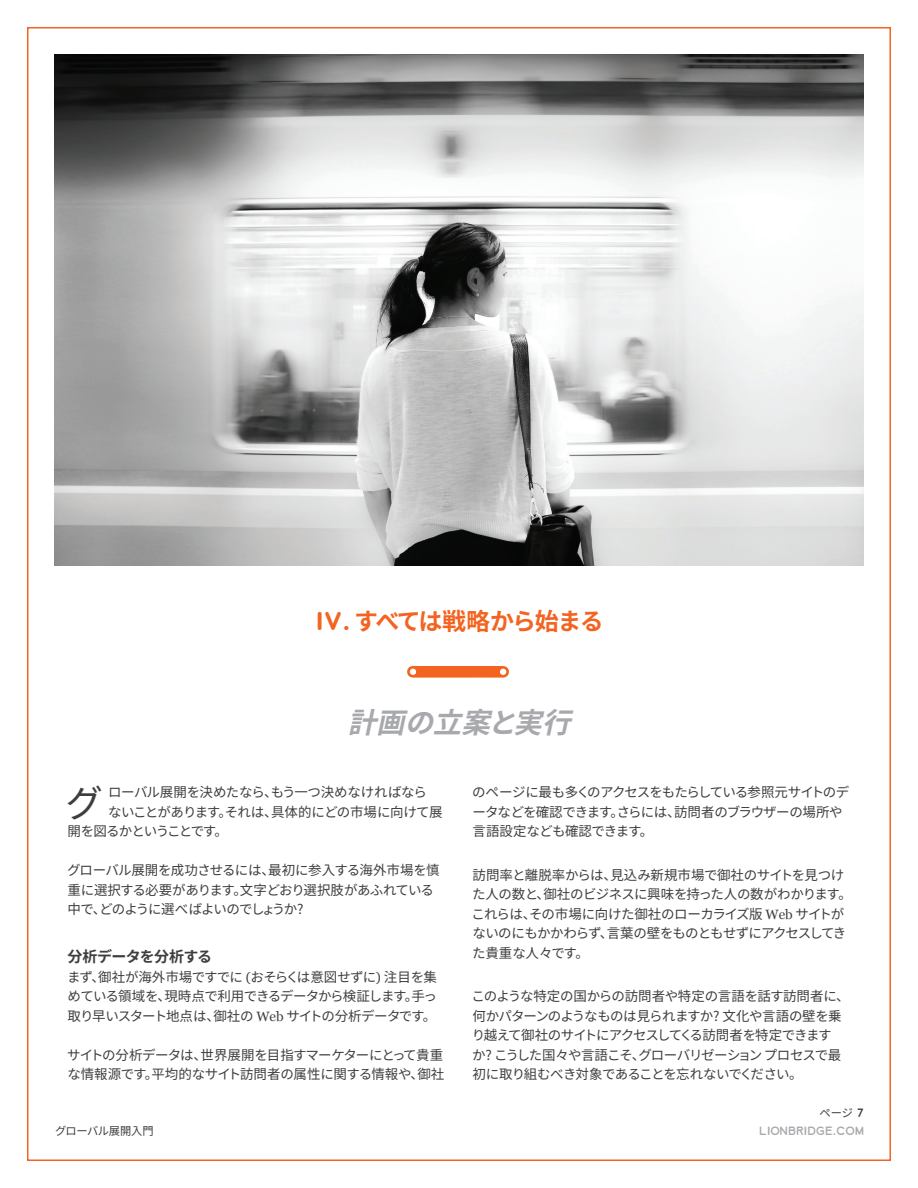
<style>
.page{position:relative;width:918px;height:1188px;background:#fff}
.page>*{position:absolute;margin:0;border:0;box-sizing:border-box;transform-origin:0 0}
.t1{font:37.5px "Noto Sans CJ Kjp";color:#3e3e3f}
.Lion_Main_Title{font:italic 700 28.5px "Noto Sans CJ Kjp";color:#a8a9ad}
.Lion_Main_Title-2{font:700 24px "Noto Sans CJ Kjp";letter-spacing:-.065em;color:#f36421}
.t2{font:700 15px "Noto Sans CJ Kjp";letter-spacing:-.045em;color:#3e3e3f}
.t3{font:13.5px/19.5px "Noto Sans CJ Kjp";letter-spacing:-.045em;color:#3e3e3f}
.t4{font:13.5px "Noto Sans CJ Kjp";letter-spacing:-.025em;color:#3e3e3f}
.t5{font:13.5px "Noto Sans CJ Kjp";letter-spacing:-.095em;color:#3e3e3f}
.t6{font:11.25px "Lionbridge Sans";color:#a8a9ad}
.t7{font:11.25px "Noto Sans CJ Kjp";letter-spacing:-.015em;color:#3e3e3f}
.s1{font-family:"Lionbridge Sans"}
.s2{font-family:"Georgia"}
</style>
<div class="page">
<img style="left:54px;top:54px;width:810px;height:512px">
<svg style="left:407px;top:666px;width:102px;height:12px"></svg>
<p class="Lion_Main_Title-2" style="left:316px;top:608px;width:289px"><span class="s1">IV.</span> すべては戦略から始まる</p>
<p class="Lion_Main_Title" style="left:348px;top:707px;width:242px">計画の立案と実行</p>
<p class="t1" style="left:66px;top:782px;width:39px">グ</p>
<p class="t4" style="left:108px;top:785px;width:320px">ローバル展開を決めたなら、もう一つ決めなければなら</p>
<p class="t3" style="left:108px;top:802px;width:336px">ないことがあります。それは、具体的にどの市場に向けて展</p>
<p class="t5" style="left:68px;top:824px;width:162px">開を図るかということです。</p>
<p class="t3" style="left:67px;top:861px;width:374px">グローバル展開を成功させるには、最初に参入する海外市場を慎重に選択する必要があります。文字どおり選択肢があふれている中で、どのように選べばよいのでしょうか?</p>
<p class="t2" style="left:68px;top:948px;width:146px">分析データを分析する</p>
<p class="t3" style="left:67px;top:967px;width:371px;text-align:justify">まず、御社が海外市場ですでに <span class="s2">(</span>おそらくは意図せずに<span class="s2">)</span> 注目を集めている領域を、現時点で利用できるデータから検証します。手っ取り早いスタート地点は、御社の <span class="s2">Web</span> サイトの分析データです。</p>
<p class="t3" style="left:67px;top:1045px;width:379px">サイトの分析データは、世界展開を目指すマーケターにとって貴重な情報源です。平均的なサイト訪問者の属性に関する情報や、御社</p>
<p class="t7" style="left:55px;top:1124px;width:100px">グローバル展開入門</p>
<p class="t3" style="left:472px;top:783px;width:378px">のページに最も多くのアクセスをもたらしている参照元サイトのデータなどを確認できます。さらには、訪問者のブラウザーの場所や言語設定なども確認できます。</p>
<p class="t3" style="left:472px;top:865px;width:382px">訪問率と離脱率からは、見込み新規市場で御社のサイトを見つけた人の数と、御社のビジネスに興味を持った人の数がわかります。これらは、その市場に向けた御社のローカライズ版 <span class="s2">Web</span> サイトがないのにもかかわらず、言葉の壁をものともせずにアクセスしてきた貴重な人々です。</p>
<p class="t3" style="left:472px;top:987px;width:380px">このような特定の国からの訪問者や特定の言語を話す訪問者に、何かパターンのようなものは見られますか? 文化や言語の壁を乗り越えて御社のサイトにアクセスしてくる訪問者を特定できますか? こうした国々や言語こそ、グローバリゼーション プロセスで最初に取り組むべき対象であることを忘れないでください。</p>
<p class="t7" style="left:820px;top:1107px;width:46px">ページ <span class="s1">7</span></p>
<p class="t6" style="left:759px;top:1123px;width:106px">LIONBRIDGE.COM</p>
</div>
